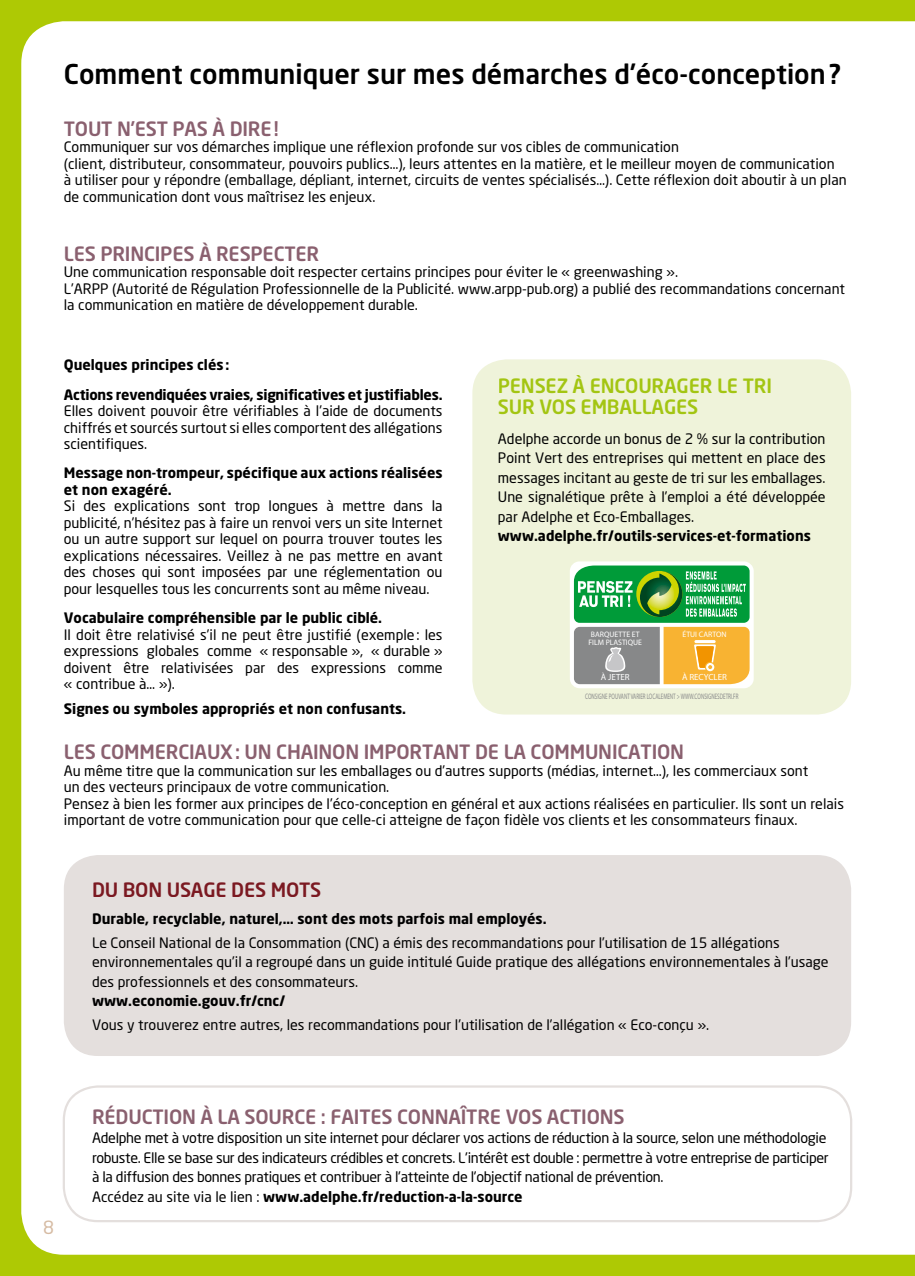
<style>
.page{position:relative;width:915px;height:1276px;background:#fff}
.page>*{position:absolute;margin:0;border:0;box-sizing:border-box;transform-origin:0 0}
.t1{font:500 27px "Neo Sans Std";color:#000}
.t2{font:500 19.5px "Neo Sans Std";letter-spacing:-.01em;color:#8a606f}
.t3{font:500 19.5px/21px "Neo Sans Std";letter-spacing:-.01em;color:#a3c512}
.t4{font:500 19.5px "Neo Sans Std";letter-spacing:-.01em;color:#7b1921}
.t5{font:18px "Neo Sans Std";color:#d6bba3}
.t6{font:14.25px/16.5px "Neo Sans Std";color:#000}
.t7{font:14.25px/19.5px "Neo Sans Std";letter-spacing:-.02em;color:#000}
.t8{font:700 14.25px/29.2px "Neo Sans Std";color:#000}
.t9{font:900 9px "Arial";color:#fff}
.t10{font:500 7.95px "Arial";color:#878889;scale:.64 1}
.t11{font:900 7.95px/7.9px "Arial";color:#fff}
.s1{font-weight:700}
</style>
<div class="page">
<div style="left:0;top:0;width:914px;height:1276px;background:#aec904"></div>
<div style="left:21px;top:21px;width:893px;height:1233px;background:#fff"></div>
<div style="left:64px;top:855px;width:786px;height:201px;background:#e4dfdd;border-radius:34px"></div>
<div style="left:63px;top:1085px;width:789px;height:137px;background:#fff"></div>
<div style="left:472px;top:359px;width:378px;height:355px;background:#eff3da;border-radius:34px"></div>
<div style="left:569px;top:561px;width:184px;height:127px;background:#fff;border-radius:10px"></div>
<svg style="left:573px;top:565px;width:176px;height:119px;background:#84aa65"></svg>
<hr style="left:694px;top:640px;width:21px;height:3px;background:#fff;border-radius:2px">
<h1 class="t1" style="left:64px;top:57px;width:778px">COMMENT COMMUNIQUER SUR MES DÉMARCHES D’ÉCO-CONCEPTION ?</h1>
<h2 class="t2" style="left:64px;top:116px;width:216px">TOUT N’EST PAS À DIRE !</h2>
<p class="t6" style="left:64px;top:138px;width:784px">Communiquer sur vos démarches implique une réflexion profonde sur vos cibles de communication<br>(client, distributeur, consommateur, pouvoirs publics…), leurs attentes en la matière, et le meilleur moyen de communication<br>à utiliser pour y répondre (emballage, dépliant, internet, circuits de ventes spécialisés…). Cette réflexion doit aboutir à un plan de communication dont vous maîtrisez les enjeux.</p>
<h2 class="t2" style="left:64px;top:241px;width:257px">LES PRINCIPES À RESPECTER</h2>
<p class="t6" style="left:64px;top:264px;width:782px">Une communication responsable doit respecter certains principes pour éviter le « greenwashing ».<br>L’ARPP (Autorité de Régulation Professionnelle de la Publicité. www.arpp-pub.org) a publié des recommandations concernant la communication en matière de développement durable.</p>
<p class="t8" style="left:64px;top:350px;width:380px">Quelques principes clés :<br>Actions revendiquées vraies, significatives et justifiables.</p>
<p class="t6" style="left:64px;top:402px;width:380px;text-align:justify">Elles doivent pouvoir être vérifiables à l’aide de documents chiffrés et sourcés surtout si elles comportent des allégations scientifiques.</p>
<p class="t8" style="left:64px;top:464px;width:380px;line-height:16.5px">Message non-trompeur, spécifique aux actions réalisées et non exagéré.</p>
<p class="t6" style="left:64px;top:497px;width:380px;text-align:justify">Si des explications sont trop longues à mettre dans la publicité, n’hésitez pas à faire un renvoi vers un site Internet ou un autre support sur lequel on pourra trouver toutes les explications nécessaires. Veillez à ne pas mettre en avant des choses qui sont imposées par une réglementation ou pour lesquelles tous les concurrents sont au même niveau.</p>
<p class="t8" style="left:64px;top:603px;width:320px">Vocabulaire compréhensible par le public ciblé.</p>
<p class="t6" style="left:64px;top:626px;width:380px;text-align:justify">Il doit être relativisé s’il ne peut être justifié (exemple : les expressions globales comme « responsable », « durable » doivent être relativisées par des expressions comme « contribue à… »).</p>
<p class="t8" style="left:64px;top:694px;width:344px">Signes ou symboles appropriés et non confusants.</p>
<h2 class="t3" style="left:497px;top:375px;width:275px">PENSEZ À ENCOURAGER LE TRI<br>SUR VOS EMBALLAGES</h2>
<p class="t6" style="left:497px;top:428px;width:329px;line-height:19.5px;text-align:justify">Adelphe accorde un bonus de 2 % sur la contribution Point Vert des entreprises qui mettent en place des messages incitant au geste de tri sur les emballages.<br>Une signalétique prête à l’emploi a été développée par Adelphe et Eco-Emballages.</p>
<p class="t8" style="left:497px;top:521px;width:314px">www.adelphe.fr/outils-services-et-formations</p>
<p class="t11" style="left:588px;top:630px;width:55px">BARQUETTE ET<br>FILM PLASTIQUE</p>
<p class="t11" style="left:682px;top:630px;width:46px">ÉTUI CARTON</p>
<p class="t9" style="left:681px;top:671px;width:46px">À RECYCLER</p>
<p class="t10" style="left:585px;top:691px;width:241px">CONSIGNE POUVANT VARIER LOCALEMENT &gt; WWW.CONSIGNESDETRI.FR</p>
<p class="t9" style="left:600px;top:671px;width:30px">À JETER</p>
<h2 class="t2" style="left:64px;top:740px;width:621px">LES COMMERCIAUX : UN CHAINON IMPORTANT DE LA COMMUNICATION</h2>
<p class="t6" style="left:64px;top:762px;width:781px">Au même titre que la communication sur les emballages ou d’autres supports (médias, internet…), les commerciaux sont<br>un des vecteurs principaux de votre communication.<br>Pensez à bien les former aux principes de l’éco-conception en général et aux actions réalisées en particulier. Ils sont un relais important de votre communication pour que celle-ci atteigne de façon fidèle vos clients et les consommateurs finaux.</p>
<h2 class="t4" style="left:92px;top:877px;width:231px">DU BON USAGE DES MOTS</h2>
<p class="t8" style="left:92px;top:903px;width:456px">Durable, recyclable, naturel,… sont des mots parfois mal employés.</p>
<p class="t6" style="left:92px;top:932px;width:737px;line-height:19.5px">Le Conseil National de la Consommation (CNC) a émis des recommandations pour l’utilisation de 15 allégations environnementales qu’il a regroupé dans un guide intitulé Guide pratique des allégations environnementales à l’usage des professionnels et des consommateurs.</p>
<p class="t8" style="left:92px;top:986px;width:194px">www.economie.gouv.fr/cnc/</p>
<p class="t6" style="left:92px;top:1016px;width:618px">Vous y trouverez entre autres, les recommandations pour l’utilisation de l’allégation « Eco-conçu ».</p>
<p class="t5" style="left:43px;top:1216px;width:12px">8</p>
<h2 class="t2" style="left:92px;top:1104px;width:534px">RÉDUCTION À LA SOURCE : FAITES CONNAÎTRE VOS ACTIONS</h2>
<p class="t7" style="left:92px;top:1128px;width:737px">Adelphe met à votre disposition un site internet pour déclarer vos actions de réduction à la source, selon une méthodologie robuste. Elle se base sur des indicateurs crédibles et concrets. L'intérêt est double : permettre à votre entreprise de participer à la diffusion des bonnes pratiques et contribuer à l'atteinte de l'objectif national de prévention.<br>Accédez au site via le lien : <span class="s1">www.adelphe.fr/reduction-a-la-source</span></p>
</div>
